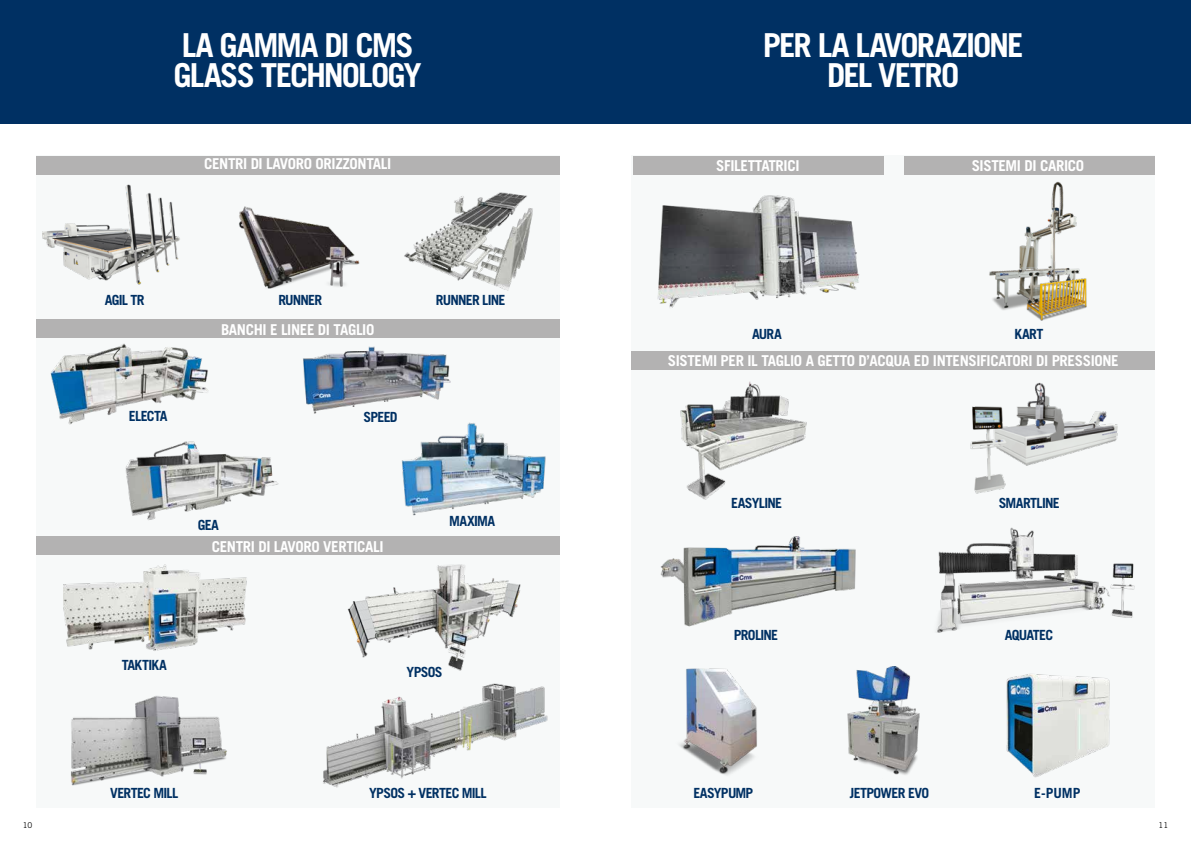
<style>
.page{position:relative;width:1191px;height:842px;background:#fff}
.page>*{position:absolute;margin:0;border:0;box-sizing:border-box;transform-origin:0 0}
.t1{font:700 33px/30.6px "Trade Gothic LT Std";letter-spacing:-.06em;color:#fff}
.t2{font:700 15px "Trade Gothic LT Std";letter-spacing:-.025em;color:#fff}
.t3{font:700 14px "Trade Gothic LT Std";letter-spacing:-.05em;color:#003063}
.t4{font:8px "Trade Gothic LT Std";color:#000}
</style>
<div class="page">
<div style="left:0;top:0;width:1191px;height:123px;background:#003063"></div>
<div style="left:36px;top:156px;width:523px;height:652px;background:#f7f9f9"></div>
<div style="left:631px;top:156px;width:524px;height:652px;background:#f7f9f9"></div>
<img style="left:42px;top:184px;width:138px;height:101px">
<img style="left:404px;top:192px;width:129px;height:99px">
<img style="left:239px;top:206px;width:121px;height:83px">
<img style="left:989px;top:181px;width:98px;height:140px">
<img style="left:657px;top:195px;width:203px;height:113px">
<img style="left:125px;top:441px;width:154px;height:79px">
<img style="left:303px;top:346px;width:148px;height:68px">
<img style="left:71px;top:696px;width:156px;height:90px">
<img style="left:402px;top:422px;width:144px;height:94px">
<img style="left:323px;top:683px;width:225px;height:105px">
<img style="left:347px;top:564px;width:174px;height:107px">
<img style="left:64px;top:564px;width:183px;height:87px">
<img style="left:680px;top:381px;width:127px;height:118px">
<img style="left:660px;top:536px;width:196px;height:91px">
<img style="left:970px;top:382px;width:148px;height:112px">
<img style="left:679px;top:668px;width:78px;height:107px">
<img style="left:847px;top:666px;width:73px;height:109px">
<img style="left:50px;top:343px;width:159px;height:82px">
<img style="left:936px;top:527px;width:199px;height:106px">
<div style="left:36px;top:156px;width:523px;height:18px;background:#b3b2b2"></div>
<div style="left:631px;top:351px;width:524px;height:18px;background:#b3b2b2"></div>
<div style="left:36px;top:536px;width:523px;height:19px;background:#b3b2b2"></div>
<div style="left:36px;top:320px;width:523px;height:18px;background:#b3b2b2"></div>
<div style="left:904px;top:156px;width:250px;height:18px;background:#b3b2b2"></div>
<div style="left:633px;top:156px;width:250px;height:18px;background:#b3b2b2"></div>
<img style="left:1006px;top:674px;width:104px;height:104px">
<h1 class="t1" style="left:174px;top:29px;width:249px">LA GAMMA DI CMS<br>GLASS TECHNOLOGY</h1>
<h1 class="t1" style="left:763px;top:29px;width:262px;text-align:center">PER LA LAVORAZIONE<br>DEL VETRO</h1>
<p class="t3" style="left:105px;top:291px;width:41px">AGIL TR</p>
<p class="t2" style="left:221px;top:152px;width:155px">BANCHI E LINEE DI TAGLIO</p>
<p class="t2" style="left:204px;top:155px;width:189px">CENTRI DI LAVORO ORIZZONTALI</p>
<p class="t2" style="left:971px;top:157px;width:114px">SISTEMI DI CARICO</p>
<p class="t2" style="left:716px;top:157px;width:85px">SFILETTATRICI</p>
<p class="t3" style="left:278px;top:291px;width:45px">RUNNER</p>
<p class="t3" style="left:436px;top:291px;width:71px">RUNNER LINE</p>
<p class="t2" style="left:221px;top:320px;width:155px">BANCHI E LINEE DI TAGLIO</p>
<p class="t3" style="left:752px;top:325px;width:31px">AURA</p>
<p class="t3" style="left:1014px;top:325px;width:30px">KART</p>
<p class="t2" style="left:667px;top:351px;width:452px">SISTEMI PER IL TAGLIO A GETTO D’ACQUA ED INTENSIFICATORI DI PRESSIONE</p>
<p class="t3" style="left:129px;top:407px;width:40px">ELECTA</p>
<p class="t3" style="left:363px;top:408px;width:35px">SPEED</p>
<p class="t3" style="left:198px;top:517px;width:23px">GEA</p>
<p class="t2" style="left:212px;top:537px;width:173px">CENTRI DI LAVORO VERTICALI</p>
<p class="t3" style="left:449px;top:512px;width:48px">MAXIMA</p>
<p class="t3" style="left:122px;top:656px;width:47px">TAKTIKA</p>
<p class="t3" style="left:406px;top:663px;width:38px">YPSOS</p>
<p class="t3" style="left:731px;top:494px;width:52px">EASYLINE</p>
<p class="t3" style="left:998px;top:494px;width:63px">SMARTLINE</p>
<p class="t3" style="left:734px;top:627px;width:46px">PROLINE</p>
<p class="t3" style="left:1004px;top:627px;width:50px">AQUATEC</p>
<p class="t3" style="left:110px;top:784px;width:70px">VERTEC MILL</p>
<p class="t3" style="left:369px;top:784px;width:119px">YPSOS + VERTEC MILL</p>
<p class="t3" style="left:693px;top:784px;width:61px">EASYPUMP</p>
<p class="t3" style="left:850px;top:784px;width:81px">JETPOWER EVO</p>
<p class="t3" style="left:1034px;top:784px;width:48px">E-PUMP</p>
<p class="t4" style="left:23px;top:820px;width:11px">10</p>
<p class="t4" style="left:1158px;top:820px;width:11px">11</p>
</div>
